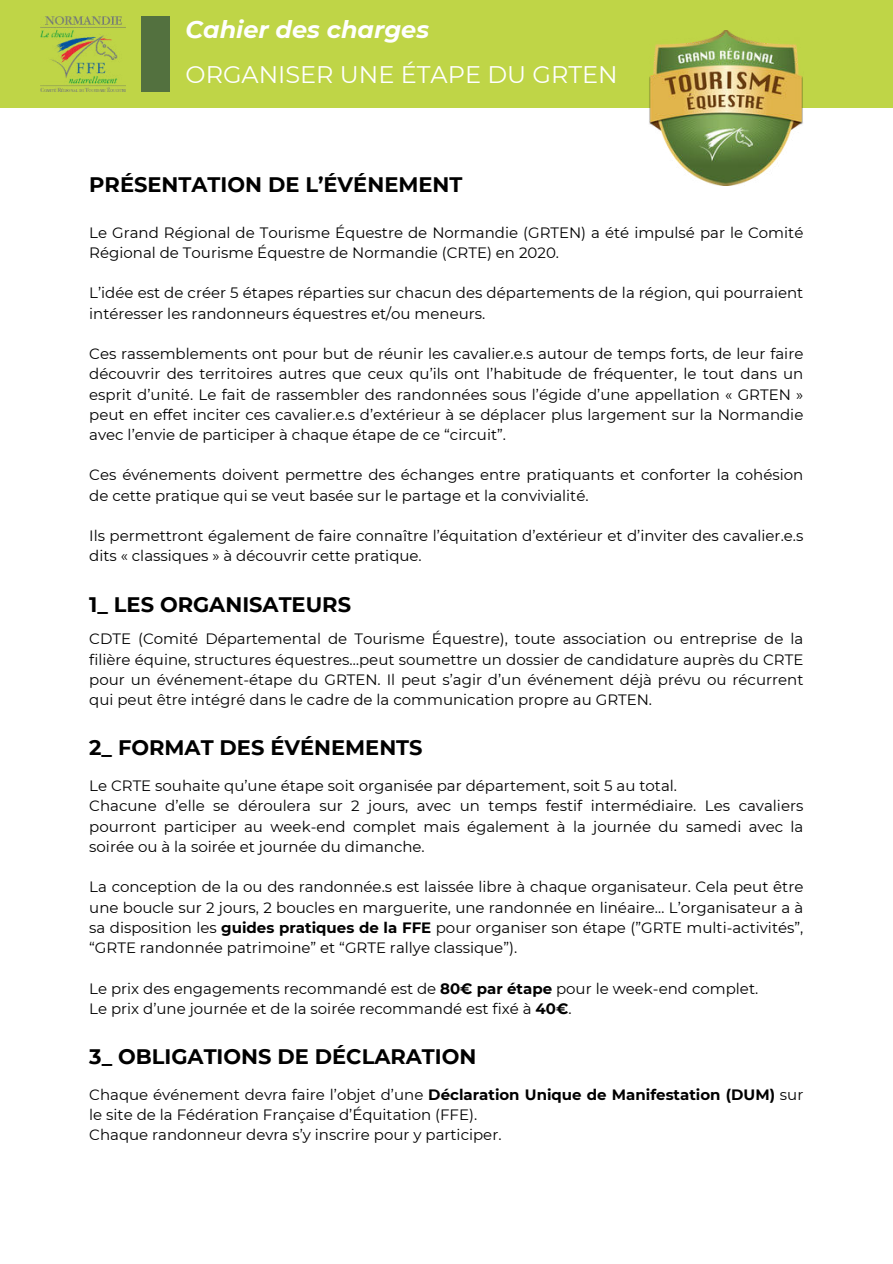
<style>
.page{position:relative;width:893px;height:1264px;background:#fff}
.page>*{position:absolute;margin:0;border:0;box-sizing:border-box;transform-origin:0 0}
.t1{font:24px "Montserrat";color:#fff}
.t2{font:italic 700 24px "Montserrat";color:#fff}
.t3{font:700 21px "Montserrat";color:#000}
.t4{font:15px/20.2px "Montserrat";color:#000}
.s1{font-weight:700}
</style>
<div class="page">
<div style="left:0;top:0;width:892px;height:108px;background:#bfd547"></div>
<div style="left:141px;top:16px;width:29px;height:76px;background:#53713f"></div>
<img style="left:649px;top:30px;width:154px;height:155px">
<img style="left:41px;top:16px;width:84px;height:76px">
<h1 class="t2" style="left:185px;top:12px;width:245px">Cahier des charges</h1>
<h1 class="t1" style="left:185px;top:58px;width:433px">ORGANISER UNE ÉTAPE DU GRTEN</h1>
<h2 class="t3" style="left:89px;top:169px;width:374px">PRÉSENTATION DE L’ÉVÉNEMENT</h2>
<p class="t4" style="left:89px;top:221px;width:715px">Le Grand Régional de Tourisme Équestre de Normandie (GRTEN) a été impulsé par le Comité<br>Régional de Tourisme Équestre de Normandie (CRTE) en 2020.</p>
<p class="t4" style="left:89px;top:282px;width:715px">L’idée est de créer 5 étapes réparties sur chacun des départements de la région, qui pourraient intéresser les randonneurs équestres et/ou meneurs.</p>
<p class="t4" style="left:89px;top:343px;width:715px;text-align:justify">Ces rassemblements ont pour but de réunir les cavalier.e.s autour de temps forts, de leur faire découvrir des territoires autres que ceux qu’ils ont l’habitude de fréquenter, le tout dans un esprit d’unité. Le fait de rassembler des randonnées sous l’égide d’une appellation « GRTEN » peut en effet inciter ces cavalier.e.s d’extérieur à se déplacer plus largement sur la Normandie avec l’envie de participer à chaque étape de ce “circuit”.</p>
<p class="t4" style="left:89px;top:464px;width:715px">Ces événements doivent permettre des échanges entre pratiquants et conforter la cohésion de cette pratique qui se veut basée sur le partage et la convivialité.</p>
<p class="t4" style="left:89px;top:525px;width:715px">Ils permettront également de faire connaître l’équitation d’extérieur et d’inviter des cavalier.e.s dits « classiques » à découvrir cette pratique.</p>
<h2 class="t3" style="left:89px;top:589px;width:263px">1_ LES ORGANISATEURS</h2>
<p class="t4" style="left:89px;top:628px;width:715px;text-align:justify">CDTE (Comité Départemental de Tourisme Équestre), toute association ou entreprise de la filière équine, structures équestres…peut soumettre un dossier de candidature auprès du CRTE pour un événement-étape du GRTEN. Il peut s’agir d’un événement déjà prévu ou récurrent qui peut être intégré dans le cadre de la communication propre au GRTEN.</p>
<h2 class="t3" style="left:89px;top:732px;width:335px">2_ FORMAT DES ÉVÉNEMENTS</h2>
<p class="t4" style="left:89px;top:775px;width:715px">Le CRTE souhaite qu’une étape soit organisée par département, soit 5 au total.<br>Chacune d’elle se déroulera sur 2 jours, avec un temps festif intermédiaire. Les cavaliers pourront participer au week-end complet mais également à la journée du samedi avec la soirée ou à la soirée et journée du dimanche.</p>
<p class="t4" style="left:89px;top:876px;width:715px;text-align:justify">La conception de la ou des randonnée.s est laissée libre à chaque organisateur. Cela peut être une boucle sur 2 jours, 2 boucles en marguerite, une randonnée en linéaire… L’organisateur a à sa disposition les <span class="s1">guides pratiques de la FFE</span> pour organiser son étape (”GRTE multi-activités”, “GRTE randonnée patrimoine” et “GRTE rallye classique”).</p>
<p class="t4" style="left:89px;top:977px;width:670px">Le prix des engagements recommandé est de <span class="s1">80€ par étape</span> pour le week-end complet.<br>Le prix d’une journée et de la soirée recommandé est fixé à <span class="s1">40€</span>.</p>
<h2 class="t3" style="left:89px;top:1041px;width:388px">3_ OBLIGATIONS DE DÉCLARATION</h2>
<p class="t4" style="left:89px;top:1083px;width:715px">Chaque événement devra faire l’objet d’une <span class="s1">Déclaration Unique de Manifestation (DUM)</span> sur le site de la Fédération Française d’Équitation (FFE).<br>Chaque randonneur devra s’y inscrire pour y participer.</p>
</div>
